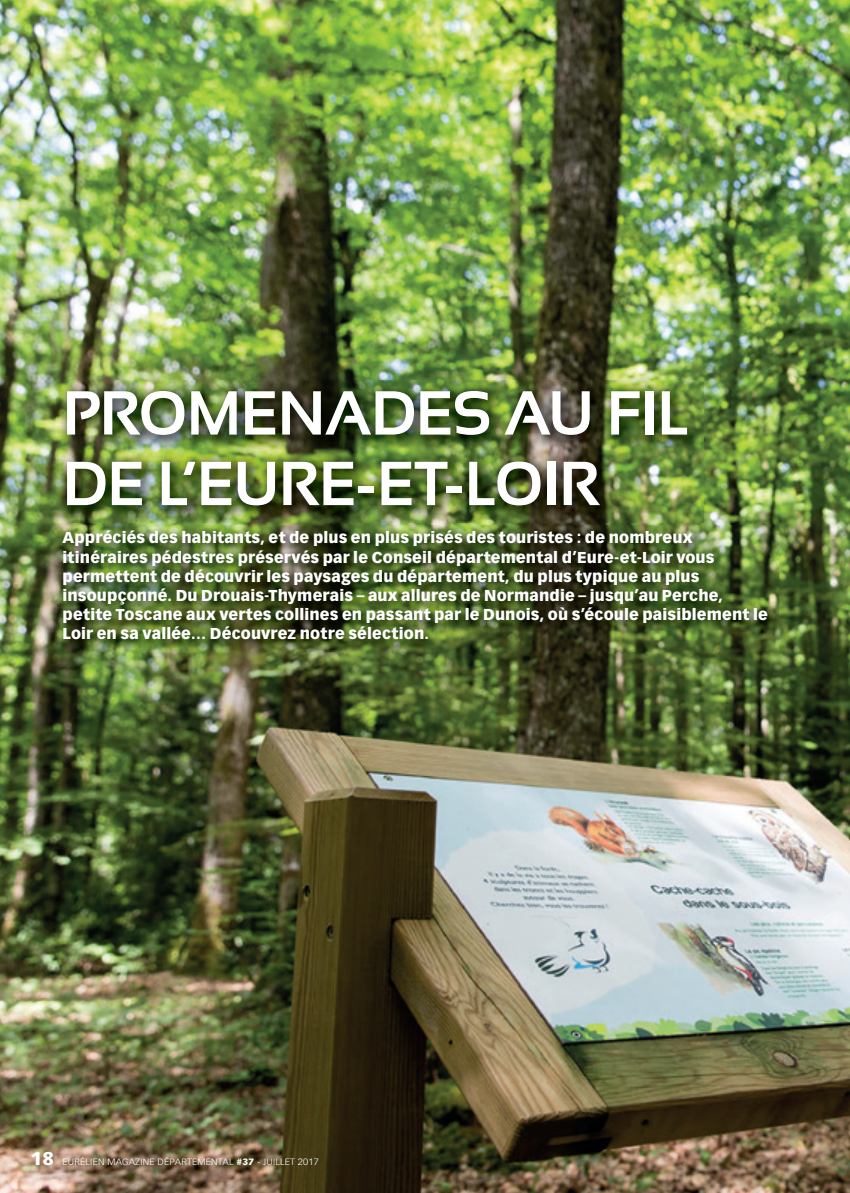
<style>
.page{position:relative;width:850px;height:1193px;background:#fff}
.page>*{position:absolute;margin:0;border:0;box-sizing:border-box;transform-origin:0 0}
.t1{font:700 61.95px/70.5px "Sansation";letter-spacing:-.01em;color:#fff}
.t2{font:900 15.45px/19.2px "Vectora LT Std";letter-spacing:.01em;color:#fff}
.t3{font:300 9px "Vectora LH";letter-spacing:.02em;color:#fff;scale:1.08 1}
.s1{font-weight:900;font-size:18px}
.s2{font-weight:900}
</style>
<div class="page">
<img style="left:0;top:0;width:849px;height:1192px">
<img style="left:56px;top:380px;width:647px;height:142px">
<img style="left:57px;top:525px;width:721px;height:126px">
<h1 class="t1" style="left:62px;top:378px;width:629px">PROMENADES AU FIL<br>DE L’EURE-ET-LOIR</h1>
<p class="t2" style="left:62px;top:528px;width:706px">Appréciés des habitants, et de plus en plus prisés des touristes : de nombreux itinéraires pédestres préservés par le Conseil départemental d’Eure-et-Loir vous permettent de découvrir les paysages du département, du plus typique au plus insoupçonné. Du Drouais-Thymerais – aux allures de Normandie – jusqu’au Perche, petite Toscane aux vertes collines en passant par le Dunois, où s’écoule paisiblement le Loir en sa vallée… Découvrez notre sélection.</p>
<p class="t3" style="left:31px;top:1156px;width:268px"><span class="s1">18</span> EURÉLIEN MAGAZINE DÉPARTEMENTAL <span class="s2">#37</span> - JUILLET 2017</p>
</div>
